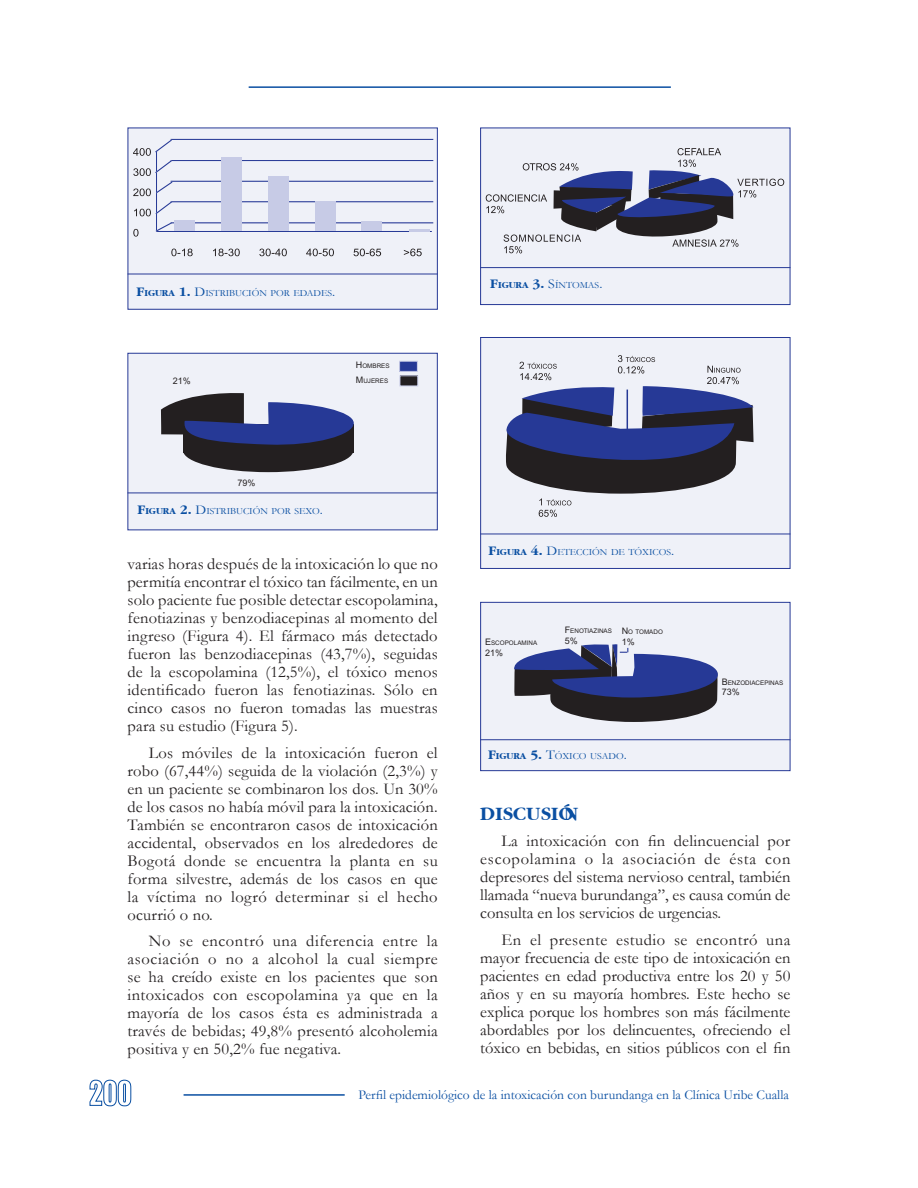
<style>
.page{position:relative;width:918px;height:1188px;background:#fff}
.page>*{position:absolute;margin:0;border:0;box-sizing:border-box;transform-origin:0 0}
.t1{font:700 19.5px "Garamond";color:#0a4fa2}
.t2{font:16.5px/18px "Garamond";letter-spacing:.01em;color:#231f20;text-align:justify}
.t3{font:13.5px "Garamond";color:#0a4fa2}
.t4{font:9.45px "Garamond";color:#0a4fa2;scale:1.04 1}
.t5{font:9px "Arial";color:#231f20}
.t6{font:6.3px "Arial";color:#231f20}
.s1{font-weight:700;font-size:13.5px}
.s2{font-weight:700}
.s3{font-size:13.5px}
.s4{font-size:9px}
</style>
<div class="page">
<hr style="left:249px;top:86px;width:422px;height:2px;background:#0a4fa2">
<svg style="left:90px;top:1080px;width:41px;height:26px"></svg>
<hr style="left:184px;top:1094px;width:161px;height:2px;background:#0a4fa2">
<div style="left:128px;top:128px;width:309px;height:181px;background:#eff1f8"></div>
<div style="left:128px;top:128px;width:310px;height:182px;border:1px solid #263996"></div>
<hr style="left:128px;top:274px;width:310px;height:1px;background:#263996">
<hr style="left:157px;top:231px;width:275px;height:1px;background:#263996">
<hr style="left:171px;top:201px;width:262px;height:1px;background:#263996">
<hr style="left:171px;top:181px;width:262px;height:1px;background:#263996">
<hr style="left:171px;top:160px;width:262px;height:1px;background:#263996">
<hr style="left:171px;top:139px;width:262px;height:1px;background:#263996">
<hr style="left:171px;top:222px;width:262px;height:1px;background:#263996">
<div style="left:175px;top:220px;width:20px;height:11px;background:#c7cbe6"></div>
<div style="left:221px;top:157px;width:21px;height:74px;background:#c7cbe6"></div>
<div style="left:268px;top:176px;width:21px;height:55px;background:#c7cbe6"></div>
<div style="left:315px;top:201px;width:21px;height:30px;background:#c7cbe6"></div>
<div style="left:361px;top:221px;width:21px;height:10px;background:#c7cbe6"></div>
<hr style="left:409px;top:229px;width:21px;height:2px;background:#c7cbe6">
<svg style="left:133px;top:139px;width:40px;height:98px"></svg>
<svg style="left:171px;top:249px;width:251px;height:7px"></svg>
<div style="left:128px;top:353px;width:309px;height:177px;background:#eff1f8"></div>
<div style="left:127px;top:353px;width:311px;height:177px;border:1px solid #263996"></div>
<hr style="left:127px;top:493px;width:311px;height:1px;background:#263996">
<div style="left:183px;top:429px;width:170px;height:43px;background:#231f20;border-radius:50%"></div>
<div style="left:183px;top:424px;width:171px;height:28px;background:#231f20"></div>
<svg style="left:161px;top:393px;width:193px;height:52px"></svg>
<div style="left:400px;top:361px;width:17px;height:10px;background:#263996"></div>
<div style="left:399px;top:361px;width:19px;height:11px;border:1px solid #c7cbe6"></div>
<div style="left:400px;top:376px;width:18px;height:10px;background:#231f20"></div>
<div style="left:400px;top:375px;width:18px;height:11px;border:1px solid #c7cbe6"></div>
<div style="left:481px;top:128px;width:309px;height:177px;background:#eff1f8"></div>
<div style="left:480px;top:128px;width:310px;height:177px;border:1px solid #263996"></div>
<hr style="left:480px;top:267px;width:310px;height:1px;background:#263996">
<svg style="left:486px;top:148px;width:298px;height:105px"></svg>
<div style="left:481px;top:337px;width:309px;height:231px;background:#eff1f8"></div>
<div style="left:480px;top:337px;width:310px;height:232px;border:1px solid #263996"></div>
<hr style="left:480px;top:534px;width:310px;height:1px;background:#263996">
<svg style="left:506px;top:355px;width:248px;height:162px"></svg>
<hr style="left:627px;top:390px;width:1px;height:39px;background:#263996">
<div style="left:481px;top:602px;width:309px;height:169px;background:#eff1f8"></div>
<div style="left:480px;top:602px;width:310px;height:169px;border:1px solid #263996"></div>
<hr style="left:480px;top:739px;width:310px;height:1px;background:#263996">
<svg style="left:514px;top:644px;width:204px;height:78px"></svg>
<p class="t4" style="left:137px;top:287px;width:193px"><span class="s1">F</span><span class="s2">IGURA</span> <span class="s1">1 .</span> <span class="s3">D</span>ISTRIBUCIÓN POR EDADES<span class="s3">.</span></p>
<p class="t5" style="left:173px;top:376px;width:20px">21%</p>
<p class="t6" style="left:356px;top:362px;width:35px"><span class="s4">H</span>OMBRES</p>
<p class="t6" style="left:356px;top:377px;width:34px"><span class="s4">M</span>UJERES</p>
<p class="t5" style="left:238px;top:478px;width:20px">79%</p>
<p class="t4" style="left:138px;top:504px;width:180px"><span class="s1">F</span><span class="s2">IGURA</span> <span class="s1">2.</span> <span class="s3">D</span>ISTRIBUCIÓN POR SEXO<span class="s3">.</span></p>
<p class="t2" style="left:128px;top:555px;width:312px">varias horas después de la intoxicación lo que no permitía encontrar el tóxico tan fácilmente, en un solo paciente fue posible detectar escopolamina, fenotiazinas y benzodiacepinas al momento del ingreso (Figura 4). El fármaco más detectado fueron las benzodiacepinas (43,7%), seguidas de la escopolamina (12,5%), el tóxico menos identificado fueron las fenotiazinas. Sólo en cinco casos no fueron tomadas las muestras para su estudio (Figura 5).</p>
<p class="t2" style="left:128px;top:743px;width:312px;text-indent:21px">Los móviles de la intoxicación fueron el robo (67,44%) seguida de la violación (2,3%) y en un paciente se combinaron los dos. Un 30% de los casos no había móvil para la intoxicación.<br>También se encontraron casos de intoxicación accidental, observados en los alrededores de Bogotá donde se encuentra la planta en su forma silvestre, además de los casos en que la víctima no logró determinar si el hecho ocurrió o no.</p>
<p class="t2" style="left:128px;top:932px;width:312px;text-indent:21px">No se encontró una diferencia entre la asociación o no a alcohol la cual siempre se ha creído existe en los pacientes que son intoxicados con escopolamina ya que en la mayoría de los casos ésta es administrada a través de bebidas; 49,8% presentó alcoholemia positiva y en 50,2% fue negativa.</p>
<p class="t4" style="left:490px;top:279px;width:109px"><span class="s1">F</span><span class="s2">IGURA</span> <span class="s1">3.</span> <span class="s3">S</span>ÍNTOMAS<span class="s3">.</span></p>
<p class="t4" style="left:489px;top:546px;width:180px"><span class="s1">F</span><span class="s2">IGURA</span> <span class="s1">4.</span> <span class="s3">D</span>ETECCIÓN DE TÓXICOS<span class="s3">.</span></p>
<p class="t6" style="left:485px;top:639px;width:54px"><span class="s4">E</span>SCOPOLAMINA</p>
<p class="t5" style="left:485px;top:647px;width:20px">21%</p>
<p class="t6" style="left:565px;top:627px;width:49px"><span class="s4">F</span>ENOTIAZINAS</p>
<p class="t5" style="left:565px;top:635px;width:15px">5%</p>
<p class="t6" style="left:622px;top:629px;width:43px"><span class="s4">N</span>O TOMADO</p>
<p class="t5" style="left:622px;top:637px;width:15px">1%</p>
<p class="t4" style="left:488px;top:749px;width:135px"><span class="s1">F</span><span class="s2">IGURA</span> <span class="s1">5.</span> <span class="s3">T</span>ÓXICO USADO<span class="s3">.</span></p>
<p class="t6" style="left:722px;top:679px;width:63px"><span class="s4">B</span>ENZODIACEPINAS</p>
<p class="t5" style="left:722px;top:687px;width:20px">73%</p>
<p class="t1" style="left:480px;top:803px;width:102px">DISCUSI‹N</p>
<p class="t2" style="left:480px;top:832px;width:312px;text-indent:21px">La intoxicación con fin delincuencial por escopolamina o la asociación de ésta con depresores del sistema nervioso central, también llamada “nueva burundanga”, es causa común de consulta en los servicios de urgencias.</p>
<p class="t2" style="left:480px;top:930px;width:312px;text-indent:21px">En el presente estudio se encontró una mayor frecuencia de este tipo de intoxicación en pacientes en edad productiva entre los 20 y 50 años y en su mayoría hombres. Este hecho se explica porque los hombres son más fácilmente abordables por los delincuentes, ofreciendo el tóxico en bebidas, en sitios públicos con el fin</p>
<p class="t3" style="left:358px;top:1085px;width:432px">Perfil epidemiológico de la intoxicación con burundanga en la Clínica Uribe Cualla</p>
</div>
